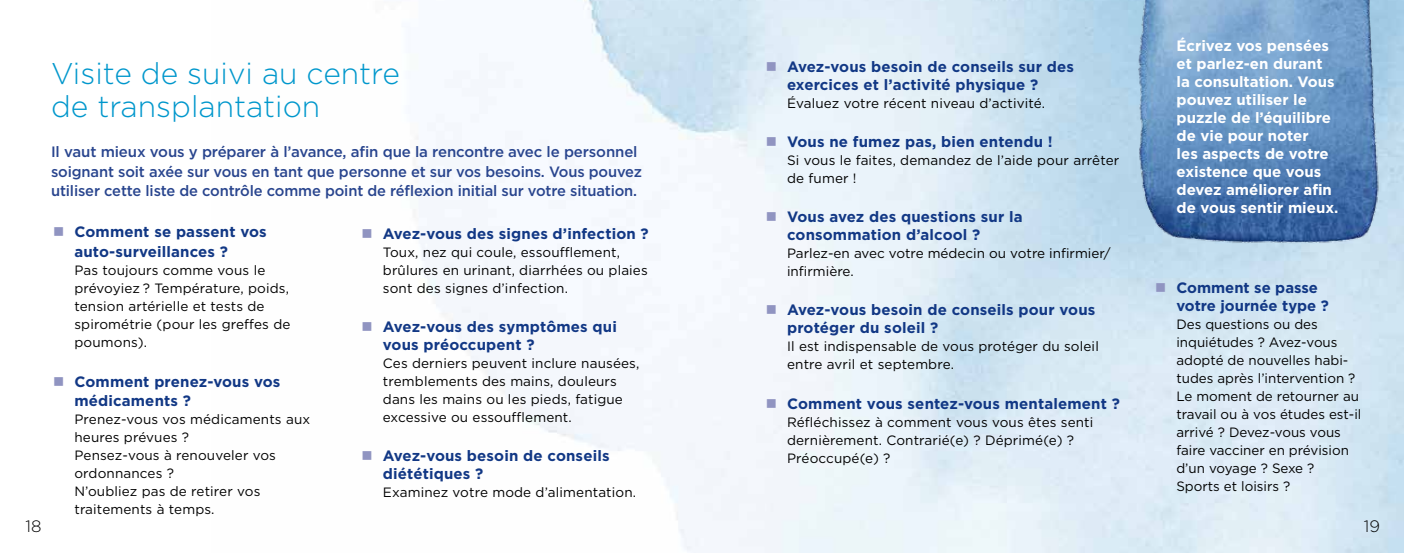
<style>
.page{position:relative;width:1404px;height:553px;background:#fff}
.page>*{position:absolute;margin:0;border:0;box-sizing:border-box;transform-origin:0 0}
.t1{font:300 30px/33px "Gotham";color:#0097cc}
.t2{font:300 16.5px "Gotham";color:#000}
.t3{font:700 15px/18px "Gotham";letter-spacing:.01em;color:#123885}
.t4{font:500 15px/19.5px "Gotham";letter-spacing:-.01em;color:#29458e}
.t5{font:700 15px/18px "Gotham";color:#fff}
.t6{font:13.5px/18px "Gotham";letter-spacing:.01em;color:#000}
</style>
<div class="page">
<img style="left:1123px;top:0;width:274px;height:252px">
<svg style="left:767px;top:62px;width:8px;height:8px"></svg>
<svg style="left:767px;top:137px;width:8px;height:9px"></svg>
<svg style="left:767px;top:212px;width:8px;height:9px"></svg>
<svg style="left:767px;top:305px;width:8px;height:9px"></svg>
<svg style="left:767px;top:399px;width:8px;height:8px"></svg>
<svg style="left:1156px;top:283px;width:8px;height:9px"></svg>
<h1 class="t1" style="left:51px;top:56px;width:350px">Visite de suivi au centre de transplantation</h1>
<p class="t4" style="left:51px;top:142px;width:592px">Il vaut mieux vous y préparer à l’avance, afin que la rencontre avec le personnel soignant soit axée sur vous en tant que personne et sur vos besoins. Vous pouvez utiliser cette liste de contrôle comme point de réflexion initial sur votre situation.</p>
<p class="t3" style="left:74px;top:222px;width:194px;line-height:19.8px">Comment se passent vos auto-surveillances ?</p>
<p class="t6" style="left:74px;top:261px;width:217px">Pas toujours comme vous le prévoyiez ? Température, poids, tension artérielle et tests de spirométrie (pour les greffes de poumons).</p>
<p class="t3" style="left:74px;top:371px;width:207px;line-height:19.8px">Comment prenez-vous vos médicaments ?</p>
<p class="t6" style="left:74px;top:410px;width:237px">Prenez-vous vos médicaments aux heures prévues ?<br>Pensez-vous à renouveler vos ordonnances ?<br>N’oubliez pas de retirer vos traitements à temps.</p>
<p class="t3" style="left:383px;top:224px;width:267px">Avez-vous des signes d’infection ?</p>
<p class="t6" style="left:383px;top:242px;width:266px">Toux, nez qui coule, essoufflement, brûlures en urinant, diarrhées ou plaies sont des signes d’infection.</p>
<p class="t3" style="left:383px;top:317px;width:235px">Avez-vous des symptômes qui vous préoccupent ?</p>
<p class="t6" style="left:383px;top:354px;width:258px">Ces derniers peuvent inclure nausées, tremblements des mains, douleurs dans les mains ou les pieds, fatigue excessive ou essoufflement.</p>
<p class="t3" style="left:383px;top:447px;width:228px">Avez-vous besoin de conseils diététiques ?</p>
<p class="t6" style="left:383px;top:483px;width:255px">Examinez votre mode d’alimentation.</p>
<p class="t3" style="left:787px;top:57px;width:288px">Avez-vous besoin de conseils sur des exercices et l’activité physique ?</p>
<p class="t6" style="left:787px;top:93px;width:260px">Évaluez votre récent niveau d’activité.</p>
<p class="t3" style="left:787px;top:132px;width:267px">Vous ne fumez pas, bien entendu !</p>
<p class="t6" style="left:787px;top:151px;width:334px">Si vous le faites, demandez de l’aide pour arrêter de fumer !</p>
<p class="t3" style="left:787px;top:208px;width:237px">Vous avez des questions sur la consommation d’alcool ?</p>
<p class="t6" style="left:787px;top:244px;width:325px">Parlez-en avec votre médecin ou votre infirmier/ infirmière.</p>
<p class="t3" style="left:787px;top:301px;width:310px">Avez-vous besoin de conseils pour vous protéger du soleil ?</p>
<p class="t6" style="left:787px;top:337px;width:313px">Il est indispensable de vous protéger du soleil entre avril et septembre.</p>
<p class="t3" style="left:787px;top:394px;width:334px">Comment vous sentez-vous mentalement ?</p>
<p class="t6" style="left:787px;top:413px;width:308px">Réfléchissez à comment vous vous êtes senti dernièrement. Contrarié(e) ? Déprimé(e) ?<br>Préoccupé(e) ?</p>
<p class="t5" style="left:1176px;top:37px;width:163px">Écrivez vos pensées et parlez-en durant la consultation. Vous pouvez utiliser le puzzle de l’équilibre de vie pour noter<br>les aspects de votre existence que vous devez améliorer afin de vous sentir mieux.</p>
<p class="t3" style="left:1176px;top:278px;width:154px">Comment se passe votre journée type ?</p>
<p class="t6" style="left:1176px;top:315px;width:186px">Des questions ou des inquiétudes ? Avez-vous adopté de nouvelles habi&shy;tudes après l’intervention ?<br>Le moment de retourner au travail ou à vos études est-il arrivé ? Devez-vous vous faire vacciner en prévision d’un voyage ? Sexe ?<br>Sports et loisirs ?</p>
<p class="t2" style="left:26px;top:516px;width:17px">18</p>
<p class="t2" style="left:1363px;top:516px;width:18px">19</p>
</div>
